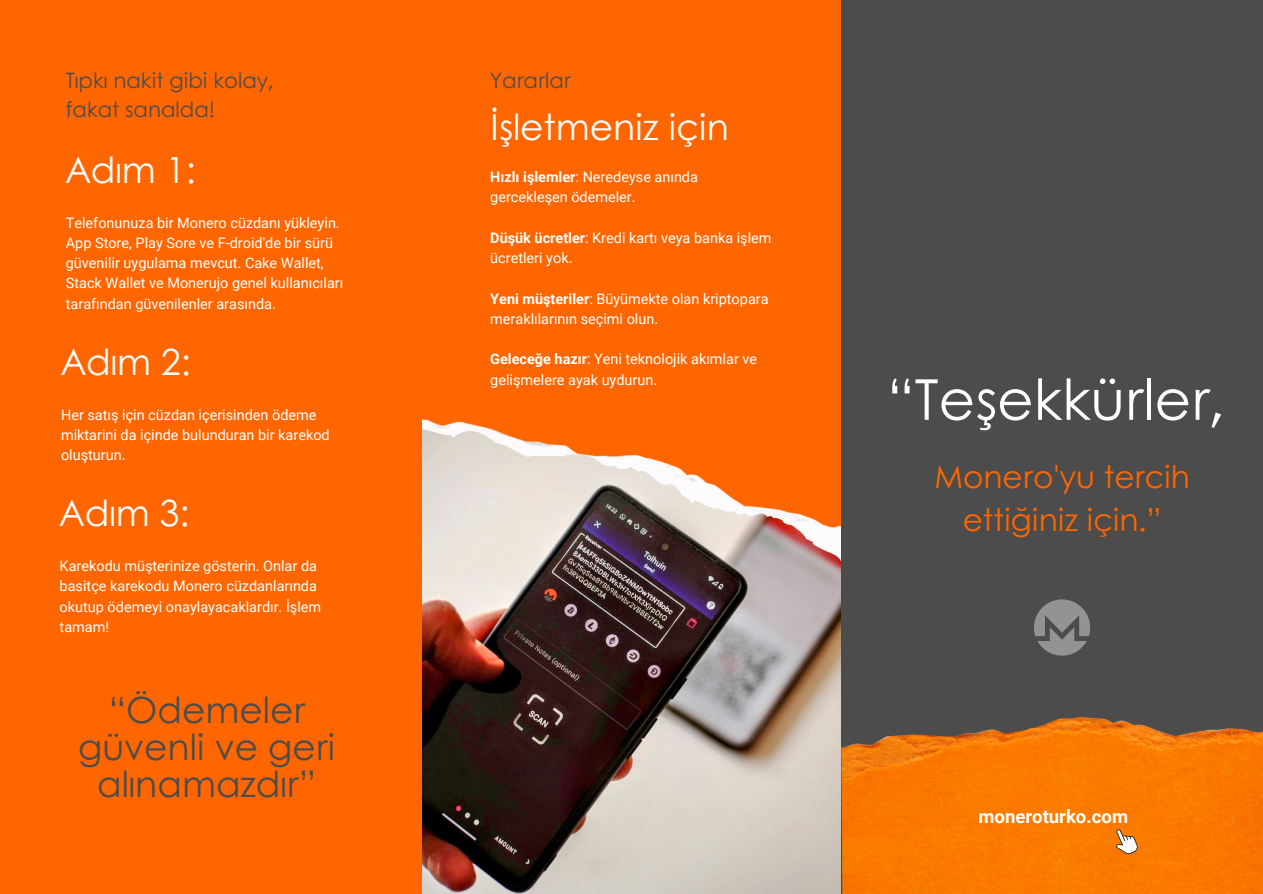
<style>
.page{position:relative;width:1263px;height:894px;background:#fff}
.page>*{position:absolute;margin:0;border:0;box-sizing:border-box;transform-origin:0 0}
.t1{font:56.25px "Century Gothic";color:#fff}
.t2{font:36px/37px "Century Gothic";color:#4c4c4c;text-align:center}
.t3{font:36px "Century Gothic";color:#fff}
.t4{font:31.2px/42.8px "Century Gothic";color:#f60;text-align:center}
.t5{font:21.15px/29.2px "Century Gothic";color:#4c4c4c}
.t6{font:700 18.6px "Roboto";color:#fff}
.t7{font:14.4px/20.2px "Roboto";color:#fff}
.s1{font-weight:700}
</style>
<div class="page">
<div style="left:0;top:0;width:1263px;height:893px;background:#f60"></div>
<img style="left:422px;top:428px;width:419px;height:465px">
<div style="left:841px;top:0;width:422px;height:893px;background:#4c4c4c"></div>
<img style="left:841px;top:717px;width:422px;height:176px">
<svg style="left:1034px;top:599px;width:56px;height:56px"></svg>
<svg style="left:1116px;top:828px;width:22px;height:26px"></svg>
<p class="t5" style="left:66px;top:65px;width:210px">Tıpkı nakit gibi kolay, fakat sanalda!</p>
<p class="t3" style="left:66px;top:142px;width:131px">Adım 1:</p>
<p class="t7" style="left:66px;top:212px;width:279px">Telefonunuza bir Monero cüzdanı yükleyin.<br>App Store, Play Sore ve F-droid'de bir sürü güvenilir uygulama mevcut. Cake Wallet, Stack Wallet ve Monerujo genel kullanıcıları tarafından güvenilenler arasında.</p>
<p class="t3" style="left:61px;top:334px;width:131px">Adım 2:</p>
<p class="t7" style="left:61px;top:404px;width:270px">Her satış için cüzdan içerisinden ödeme miktarini da içinde bulunduran bir karekod oluşturun.</p>
<p class="t3" style="left:60px;top:486px;width:131px">Adım 3:</p>
<p class="t7" style="left:60px;top:556px;width:263px">Karekodu müşterinize gösterin. Onlar da basitçe karekodu Monero cüzdanlarında okutup ödemeyi onaylayacaklardır. İşlem tamam!</p>
<p class="t2" style="left:78px;top:689px;width:259px">“Ödemeler güvenli ve geri alınamazdır”</p>
<p class="t5" style="left:490px;top:65px;width:82px">Yararlar</p>
<p class="t3" style="left:490px;top:100px;width:240px">İşletmeniz için</p>
<p class="t7" style="left:490px;top:167px;width:209px"><span class="s1">Hızlı işlemler</span>: Neredeyse anında gercekleşen ödemeler.</p>
<p class="t7" style="left:490px;top:228px;width:283px"><span class="s1">Düşük ücretler</span>: Kredi kartı veya banka işlem ücretleri yok.</p>
<p class="t7" style="left:490px;top:288px;width:280px"><span class="s1">Yeni müşteriler</span>: Büyümekte olan kriptopara meraklılarının seçimi olun.</p>
<p class="t7" style="left:490px;top:349px;width:268px"><span class="s1">Geleceğe hazır</span>: Yeni teknolojik akımlar ve gelişmelere ayak uydurun.</p>
<p class="t1" style="left:887px;top:356px;width:340px">“Teşekkürler,</p>
<p class="t4" style="left:934px;top:453px;width:257px">Monero'yu tercih ettiğiniz için.”</p>
<p class="t6" style="left:978px;top:805px;width:151px">moneroturko.com</p>
</div>
